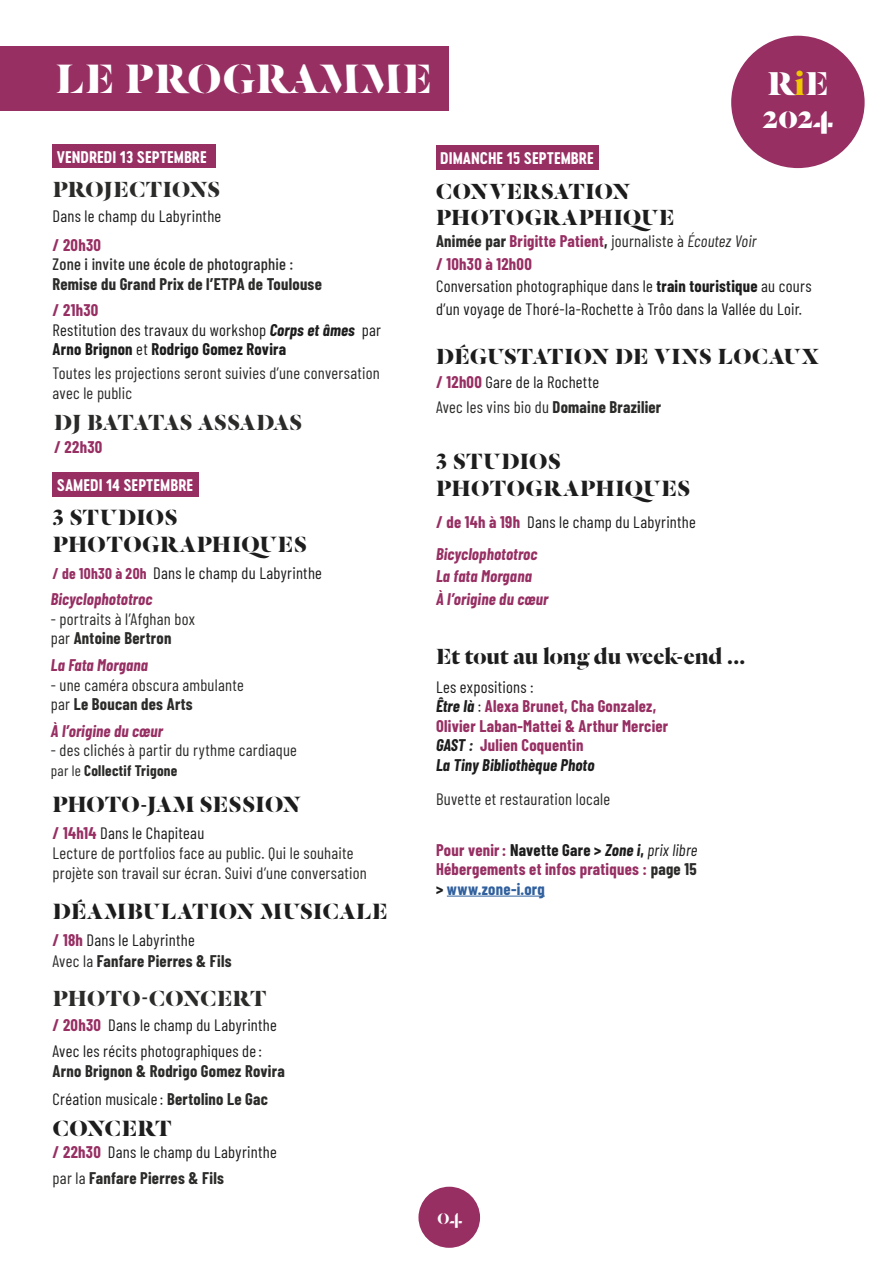
<style>
.page{position:relative;width:893px;height:1263px;background:#fff}
.page>*{position:absolute;margin:0;border:0;box-sizing:border-box;transform-origin:0 0}
.t1{font:700 45px "Dala Floda";letter-spacing:.03em;color:#fff}
.t2{font:700 36.3px/32.5px "Dala Floda";letter-spacing:.005em;color:#fff}
.t3{font:24.75px "Dala Floda Roman No.2";color:#fff}
.t4{font:700 24.15px/27px "Dala Floda";letter-spacing:.02em;color:#1d1d1d}
.t5{font:700 24px/25.5px "Dala Floda";letter-spacing:.01em;color:#1d1d1d}
.t6{font:700 24px "Dala Floda";letter-spacing:.01em;color:#2b2b2a}
.t7{font:700 24px "Barlow Condensed";letter-spacing:.01em;color:#fff}
.t8{font:16.5px/22.5px "Barlow Condensed";letter-spacing:.015em;color:#1d1d1d}
.t9{font:16.5px/19.5px "Barlow Condensed";letter-spacing:.015em;color:#2b2b2a}
.t10{font:700 16.5px/19.5px "Barlow Condensed";letter-spacing:.015em;color:#972f63;text-align:justify}
.t11{font:700 16.5px/28px "Barlow Condensed";letter-spacing:.015em;color:#2b2b2a}
.t12{font:italic 700 16.5px/22.5px "Barlow Condensed";letter-spacing:.015em;color:#972f63}
.t13{font:500 16.5px "Barlow Condensed";letter-spacing:.015em;color:#2b2b2a}
.t14{font:15.75px "Cervo Neue Bold Neue";color:#fff}
.t15{font:700 15px "Barlow Condensed";letter-spacing:.02em;color:#2b2b2a}
.s1{color:#eec700}
.s2{font-weight:700;color:#972f63}
.s3{font-weight:700;font-style:italic}
.s4{font-weight:700}
.s5{font-weight:700;font-size:15.3px;color:#972f63}
.s6{font-weight:400}
.s7{font-weight:400;color:#1d1d1d}
.s8{font-weight:700;color:#2b2b2a}
.s9{color:#2b2b2a}
.s10{font-style:italic;color:#2b2b2a}
.s11{font-style:italic;color:#1d1d1d}
.s12{color:#1d1d1d}
.s13{font-weight:400;font-style:italic;color:#1d1d1d}
.s14{color:#31609e}
</style>
<div class="page">
<div style="left:418px;top:1187px;width:62px;height:61px;background:#972f63;border-radius:50%"></div>
<div style="left:731px;top:36px;width:134px;height:132px;background:#972f63;border-radius:50%"></div>
<div style="left:0;top:47px;width:448px;height:64px;background:#972f63"></div>
<div style="left:53px;top:145px;width:163px;height:23px;background:#972f63"></div>
<div style="left:53px;top:472px;width:146px;height:24px;background:#972f63"></div>
<div style="left:436px;top:145px;width:163px;height:24px;background:#972f63"></div>
<hr style="left:447px;top:896px;width:98px;height:1px;background:#31609e">
<h1 class="t1" style="left:56px;top:48px;width:377px">LE PROGRAMME</h1>
<h3 class="t7" style="left:65px;top:64px;width:262px">Samedi 14/09 : <span class="s1">20h30 - 21h30</span></h3>
<p class="t14" style="left:57px;top:146px;width:152px">VENDREDI 13 SEPTEMBRE</p>
<p class="t14" style="left:440px;top:147px;width:155px">DIMANCHE 15 SEPTEMBRE</p>
<h2 class="t2" style="left:763px;top:66px;width:72px">R<span class="s1">i</span>E<br>2024</h2>
<h3 class="t6" style="left:53px;top:173px;width:169px">PROJECTIONS</h3>
<p class="t8" style="left:53px;top:203px;width:170px">Dans le champ du Labyrinthe</p>
<p class="t10" style="left:53px;top:234px;width:50px">/ 20h30</p>
<p class="t13" style="left:53px;top:252px;width:242px">Zone i invite une école de photographie :</p>
<p class="t11" style="left:53px;top:269px;width:271px">Remise du Grand Prix de l’ETPA de Toulouse</p>
<p class="t8" style="left:53px;top:299px;width:330px;line-height:19.5px"><span class="s2">/ 21h30<br></span>Restitution des travaux du workshop <span class="s3">Corps et âmes</span> par<br><span class="s4">Arno Brignon</span> et <span class="s4">Rodrigo Gomez Rovira</span></p>
<p class="t9" style="left:53px;top:362px;width:329px">Toutes les projections seront suivies d’une conversation avec le public</p>
<h3 class="t6" style="left:54px;top:406px;width:249px">DJ BATATAS ASSADAS</h3>
<p class="t10" style="left:54px;top:436px;width:50px">/ 22h30</p>
<p class="t14" style="left:57px;top:474px;width:138px">SAMEDI 14 SEPTEMBRE</p>
<h3 class="t4" style="left:53px;top:503px;width:255px">3 STUDIOS<br>PHOTOGRAPHIQUES</h3>
<p class="t8" style="left:53px;top:561px;width:271px"><span class="s5">/ de 10h30 à 20h</span> Dans le champ du Labyrinthe</p>
<p class="t12" style="left:51px;top:587px;width:103px">Bicyclophototroc</p>
<p class="t9" style="left:51px;top:608px;width:146px">- portraits à l’Afghan box par <span class="s4">Antoine Bertron</span></p>
<p class="t12" style="left:51px;top:653px;width:99px">La Fata Morgana</p>
<p class="t9" style="left:51px;top:674px;width:194px">- une caméra obscura ambulante par <span class="s4">Le Boucan des Arts</span></p>
<p class="t12" style="left:51px;top:719px;width:114px">À l’origine du cœur</p>
<p class="t9" style="left:51px;top:739px;width:248px">- des clichés à partir du rythme cardiaque</p>
<p class="t15" style="left:51px;top:760px;width:128px"><span class="s6">par le</span> Collectif Trigone</p>
<h3 class="t4" style="left:53px;top:789px;width:250px">PHOTO-JAM SESSION</h3>
<p class="t8" style="left:53px;top:821px;width:153px"><span class="s2">/ 14h14</span> Dans le Chapiteau</p>
<p class="t9" style="left:53px;top:842px;width:316px">Lecture de portfolios face au public. Qui le souhaite projète son travail sur écran. Suivi d’une conversation</p>
<h3 class="t4" style="left:53px;top:896px;width:336px">DÉAMBULATION MUSICALE</h3>
<p class="t8" style="left:53px;top:928px;width:144px"><span class="s2">/ 18h</span> Dans le Labyrinthe</p>
<p class="t11" style="left:53px;top:946px;width:180px"><span class="s6">Avec la</span> Fanfare Pierres &amp; Fils</p>
<h3 class="t6" style="left:53px;top:982px;width:215px">PHOTO-CONCERT</h3>
<p class="t8" style="left:53px;top:1039px;width:211px">Avec les récits photographiques de :</p>
<p class="t11" style="left:53px;top:1056px;width:234px">Arno Brignon &amp; Rodrigo Gomez Rovira<br><span class="s7">Création musicale :</span> Bertolino Le Gac</p>
<p class="t8" style="left:53px;top:1013px;width:226px"><span class="s2">/ 20h30</span> Dans le champ du Labyrinthe</p>
<h3 class="t4" style="left:53px;top:1114px;width:120px">CONCERT</h3>
<p class="t8" style="left:53px;top:1140px;width:226px"><span class="s2">/ 22h30</span> Dans le champ du Labyrinthe</p>
<p class="t11" style="left:53px;top:1163px;width:173px"><span class="s6">par la</span> Fanfare Pierres &amp; Fils</p>
<h3 class="t5" style="left:436px;top:178px;width:240px">CONVERSATION<br>PHOTOGRAPHIQUE</h3>
<p class="t8" style="left:436px;top:229px;width:377px"><span class="s8">Animée par</span> <span class="s2">Brigitte Patient</span><span class="s8">,</span> <span class="s9">journaliste à</span> <span class="s10">Écoutez Voir<br></span><span class="s2">/ 10h30 à 12h00<br></span>Conversation photographique dans le <span class="s4">train touristique</span> au cours d’un voyage de Thoré-la-Rochette à Trôo dans la Vallée du Loir.</p>
<h3 class="t5" style="left:436px;top:342px;width:384px">DÉGUSTATION DE VINS LOCAUX</h3>
<p class="t8" style="left:436px;top:369px;width:165px"><span class="s2">/ 12h00</span> Gare de la Rochette</p>
<p class="t9" style="left:436px;top:396px;width:227px">Avec les vins bio du <span class="s4">Domaine Brazilier</span></p>
<h3 class="t4" style="left:436px;top:447px;width:255px">3 STUDIOS<br>PHOTOGRAPHIQUES</h3>
<p class="t8" style="left:436px;top:509px;width:261px"><span class="s2">/ de 14h à 19h</span> Dans le champ du Labyrinthe</p>
<p class="t12" style="left:436px;top:542px;width:114px">Bicyclophototroc<br>La fata Morgana<br>À l’origine du cœur</p>
<h3 class="t5" style="left:436px;top:643px;width:311px">Et tout au long du week-end ...</h3>
<p class="t10" style="left:436px;top:676px;width:234px;text-align:left"><span class="s7">Les expositions :<br></span><span class="s11">Être là</span> <span class="s7">:</span> Alexa Brunet, Cha Gonzalez,<br>Olivier Laban-Mattei &amp; Arthur Mercier<br><span class="s11">GAST</span> <span class="s10">:</span> Julien Coquentin<br><span class="s11">La Tiny Bibliothèque Photo</span></p>
<p class="t9" style="left:436px;top:788px;width:176px">Buvette et restauration locale</p>
<p class="t10" style="left:436px;top:839px;width:263px">Pour venir: <span class="s12">Navette Gare &gt;</span> <span class="s11">Zone i</span><span class="s12">,</span> <span class="s13">prix libre </span>Hébergements et infos pratiques : <span class="s9">page 15 </span><span class="s12">&gt;</span> <span class="s14">www.zone-i.org</span></p>
<h3 class="t3" style="left:437px;top:1200px;width:27px">04</h3>
</div>
